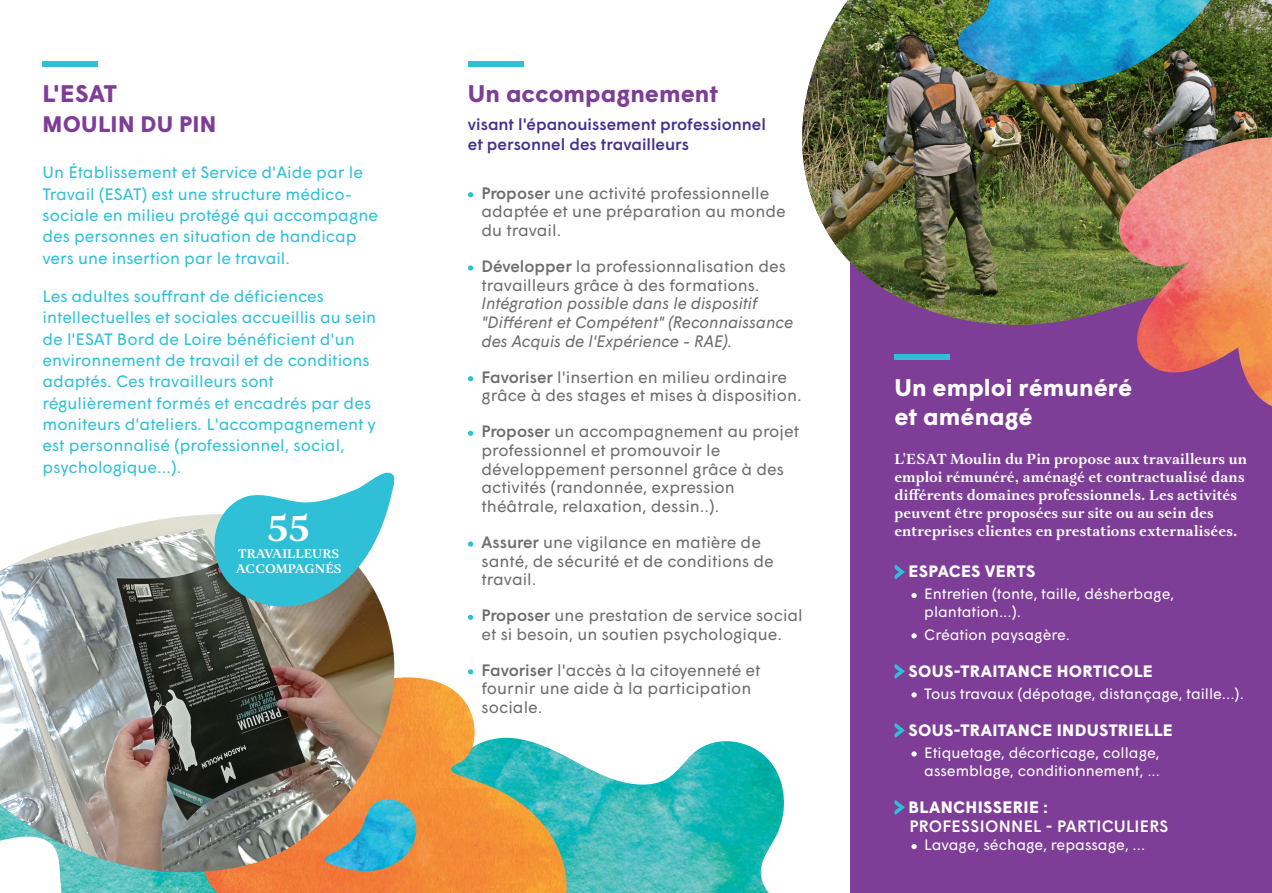
<style>
.page{position:relative;width:1272px;height:893px;background:#fff}
.page>*{position:absolute;margin:0;border:0;box-sizing:border-box;transform-origin:0 0}
._01_Sous-titre{font:700 39.3px "Aria Text G1";color:#fff}
._01_Sous-titre-2{font:700 24px/28.8px "Wigrum";color:#fff}
._01_Sous-titre-3{font:700 24px "Wigrum";letter-spacing:.005em;color:#7e3e98}
._01_Sous-titre-4{font:700 22.5px "Wigrum";letter-spacing:.015em;color:#7e3e98}
.Texte_courant{font:16.5px/18.8px "Wigrum";color:#6c6d70}
._01_Sous-titre-5{font:16.5px/21.3px "Wigrum";color:#2fc0d7}
.Texte_courant-2{font:italic 16.5px/18.8px "Wigrum";color:#6c6d70}
.Accroche{font:700 16.5px "Wigrum";letter-spacing:.015em;color:#fff}
._01_Sous-titre-6{font:500 16.5px/19.8px "Wigrum";color:#452f92}
.Accroche-2{font:500 16.5px/19.8px "Wigrum";letter-spacing:.02em;color:#fff}
.Accroche-3{font:700 15px/18px "Aria Text G1";letter-spacing:.01em;color:#fff}
.Texte_courant-3{font:15px/18px "Wigrum";color:#fff}
._01_Sous-titre-7{font:700 12.75px/14.7px "Aria Text G1";color:#fff}
.s1{font-weight:500}
.s2{font-weight:500;font-style:normal}
.s3{font-style:normal}
.s4{font-weight:700}
</style>
<div class="page">
<div style="left:850px;top:0;width:421px;height:893px;background:#7e3e98"></div>
<div style="left:468px;top:61px;width:55px;height:5px;background:#2fc0d7"></div>
<div style="left:43px;top:61px;width:55px;height:5px;background:#2fc0d7"></div>
<svg style="left:894px;top:565px;width:10px;height:14px"></svg>
<svg style="left:911px;top:593px;width:5px;height:5px"></svg>
<svg style="left:911px;top:633px;width:5px;height:5px"></svg>
<svg style="left:894px;top:664px;width:10px;height:15px"></svg>
<svg style="left:911px;top:692px;width:5px;height:5px"></svg>
<svg style="left:894px;top:723px;width:10px;height:15px"></svg>
<svg style="left:911px;top:751px;width:5px;height:6px"></svg>
<svg style="left:894px;top:800px;width:10px;height:15px"></svg>
<svg style="left:911px;top:844px;width:5px;height:5px"></svg>
<svg style="left:468px;top:192px;width:5px;height:5px"></svg>
<svg style="left:468px;top:265px;width:5px;height:6px"></svg>
<svg style="left:468px;top:376px;width:5px;height:5px"></svg>
<svg style="left:468px;top:431px;width:5px;height:5px"></svg>
<svg style="left:468px;top:541px;width:5px;height:6px"></svg>
<svg style="left:468px;top:615px;width:5px;height:5px"></svg>
<svg style="left:468px;top:669px;width:5px;height:5px"></svg>
<div style="left:894px;top:354px;width:55px;height:6px;background:#2fc0d7"></div>
<img style="left:802px;top:0;width:469px;height:325px">
<img style="left:957px;top:0;width:253px;height:92px">
<img style="left:1094px;top:137px;width:177px;height:269px">
<img style="left:60px;top:874px;width:134px;height:19px">
<img style="left:568px;top:741px;width:216px;height:152px">
<img style="left:194px;top:677px;width:374px;height:216px">
<img style="left:396px;top:799px;width:23px;height:73px">
<img style="left:0;top:514px;width:396px;height:360px">
<svg style="left:209px;top:473px;width:187px;height:136px"></svg>
<p class="_01_Sous-titre-3" style="left:43px;top:75px;width:76px">L'ESAT</p>
<p class="_01_Sous-titre-4" style="left:43px;top:107px;width:175px">MOULIN DU PIN</p>
<p class="_01_Sous-titre-5" style="left:43px;top:161px;width:337px">Un Établissement et Service d'Aide par le Travail (ESAT) est une structure médico&shy;sociale en milieu protégé qui accompagne des personnes en situation de handicap vers une insertion par le travail.</p>
<p class="_01_Sous-titre-5" style="left:43px;top:284px;width:335px">Les adultes souffrant de déficiences intellectuelles et sociales accueillis au sein de l'ESAT Bord de Loire bénéficient d'un environnement de travail et de conditions adaptés. Ces travailleurs sont régulièrement formés et encadrés par des moniteurs d'ateliers. L'accompagnement y est personnalisé (professionnel, social, psychologique...).</p>
<p class="_01_Sous-titre" style="left:267px;top:504px;width:44px">55</p>
<p class="_01_Sous-titre-7" style="left:236px;top:548px;width:107px">TRAVAILLEURS<br>ACCOMPAGNÉS</p>
<p class="_01_Sous-titre-3" style="left:468px;top:75px;width:252px">Un accompagnement</p>
<p class="_01_Sous-titre-6" style="left:468px;top:113px;width:299px">visant l'épanouissement professionnel et personnel des travailleurs</p>
<p class="Texte_courant" style="left:481px;top:182px;width:306px"><span class="s1">Proposer</span> une activité professionnelle adaptée et une préparation au monde du travail.</p>
<p class="Texte_courant-2" style="left:481px;top:255px;width:313px"><span class="s2">Développer</span> <span class="s3">la professionnalisation des travailleurs grâce à des formations.<br></span>Intégration possible dans le dispositif "Différent et Compétent" (Reconnaissance des Acquis de l'Expérience - RAE).</p>
<p class="Texte_courant" style="left:481px;top:366px;width:322px"><span class="s1">Favoriser</span> l'insertion en milieu ordinaire grâce à des stages et mises à disposition.</p>
<p class="Texte_courant" style="left:481px;top:421px;width:319px"><span class="s1">Proposer</span> un accompagnement au projet professionnel et promouvoir le développement personnel grâce à des activités (randonnée, expression théâtrale, relaxation, dessin..).</p>
<p class="Texte_courant" style="left:481px;top:531px;width:294px"><span class="s1">Assurer</span> une vigilance en matière de santé, de sécurité et de conditions de travail.</p>
<p class="Texte_courant" style="left:481px;top:605px;width:323px"><span class="s1">Proposer</span> une prestation de service social et si besoin, un soutien psychologique.</p>
<p class="Texte_courant" style="left:481px;top:659px;width:280px"><span class="s1">Favoriser</span> l'accès à la citoyenneté et fournir une aide à la participation sociale.</p>
<p class="_01_Sous-titre-2" style="left:894px;top:371px;width:239px">Un emploi rémunéré et aménagé</p>
<p class="Accroche-3" style="left:894px;top:451px;width:354px">L'ESAT Moulin du Pin propose aux travailleurs un emploi rémunéré, aménagé et contractualisé dans différents domaines professionnels. Les activités peuvent être proposées sur site ou au sein des entreprises clientes en prestations externalisées.</p>
<p class="Accroche" style="left:908px;top:559px;width:128px">ESPACES VERTS</p>
<p class="Texte_courant-3" style="left:924px;top:584px;width:252px">Entretien (tonte, taille, désherbage, plantation...).</p>
<p class="Texte_courant-3" style="left:924px;top:624px;width:147px">Création paysagère.</p>
<p class="Accroche" style="left:908px;top:658px;width:246px">SOUS-TRAITANCE HORTICOLE</p>
<p class="Texte_courant-3" style="left:924px;top:683px;width:321px">Tous travaux (dépotage, distançage, taille...).</p>
<p class="Accroche" style="left:908px;top:717px;width:266px">SOUS-TRAITANCE INDUSTRIELLE</p>
<p class="Texte_courant-3" style="left:924px;top:742px;width:237px">Etiquetage, décorticage, collage, assemblage, conditionnement, ...</p>
<p class="Accroche-2" style="left:908px;top:796px;width:261px"><span class="s4">BLANCHISSERIE :<br></span>PROFESSIONNEL - PARTICULIERS</p>
<p class="Texte_courant-3" style="left:924px;top:835px;width:222px">Lavage, séchage, repassage, ...</p>
</div>
